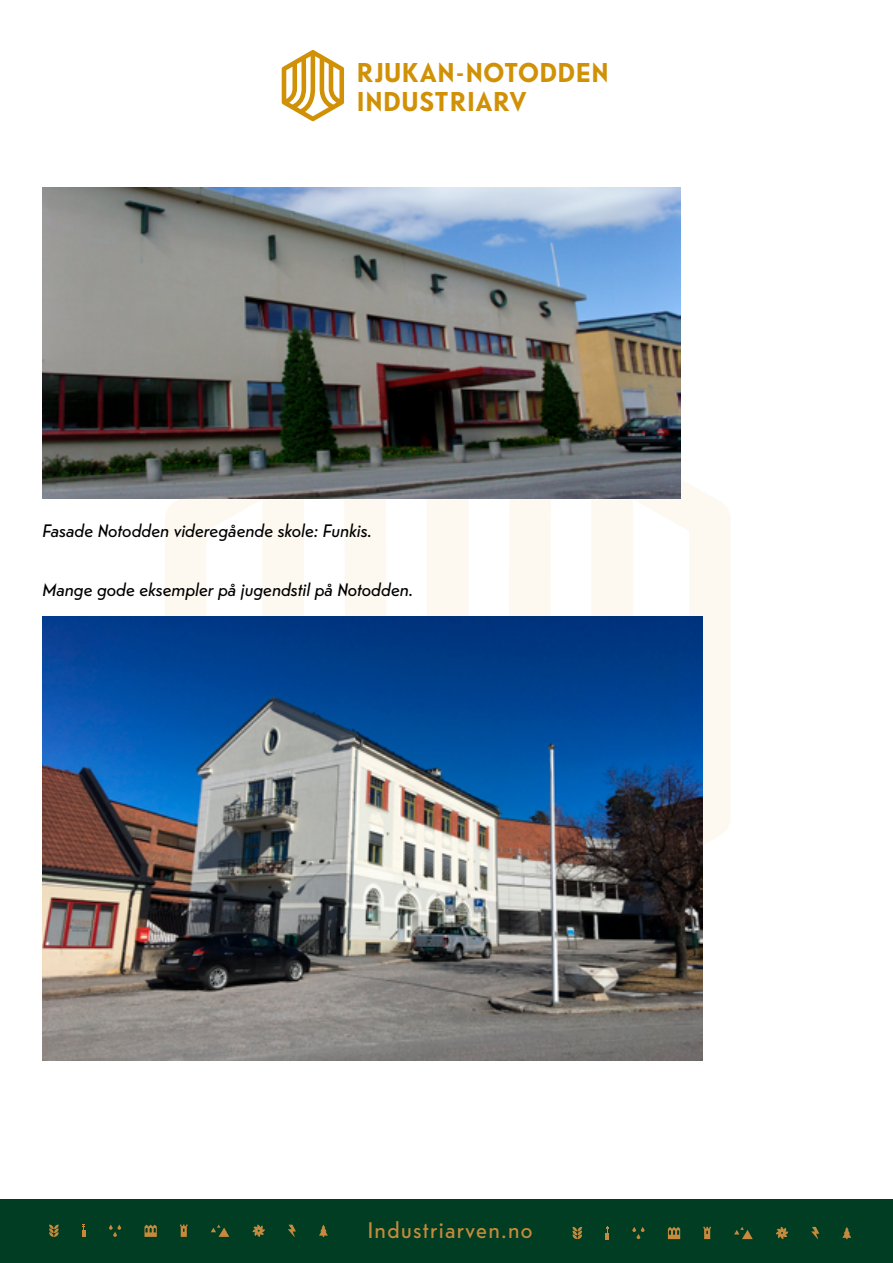
<style>
.page{position:relative;width:893px;height:1263px;background:#fff}
.page>*{position:absolute;margin:0;border:0;box-sizing:border-box;transform-origin:0 0}
.t1{font:700 27.15px/29.2px "Telefon";letter-spacing:.03em;color:#d09107}
.t2{font:22.5px "Telefon";letter-spacing:.06em;color:#c78a3c}
.t3{font:italic 18px "Telefon";color:#000}
</style>
<div class="page">
<svg style="left:165px;top:349px;width:565px;height:496px;fill:#fdf9f0"></svg>
<div style="left:0;top:1199px;width:893px;height:64px;background:#003d22"></div>
<svg style="left:282px;top:50px;width:62px;height:71px"></svg>
<svg style="left:811px;top:1227px;width:8px;height:12px"></svg>
<svg style="left:668px;top:1227px;width:12px;height:12px"></svg>
<svg style="left:703px;top:1227px;width:8px;height:12px"></svg>
<svg style="left:632px;top:1227px;width:13px;height:12px"></svg>
<svg style="left:605px;top:1227px;width:4px;height:12px"></svg>
<svg style="left:734px;top:1227px;width:19px;height:12px"></svg>
<svg style="left:776px;top:1227px;width:12px;height:12px"></svg>
<svg style="left:572px;top:1227px;width:10px;height:12px"></svg>
<svg style="left:842px;top:1227px;width:9px;height:12px"></svg>
<svg style="left:288px;top:1225px;width:8px;height:12px"></svg>
<svg style="left:144px;top:1224px;width:13px;height:13px"></svg>
<svg style="left:180px;top:1224px;width:8px;height:13px"></svg>
<svg style="left:109px;top:1224px;width:12px;height:13px"></svg>
<svg style="left:82px;top:1224px;width:4px;height:13px"></svg>
<svg style="left:211px;top:1224px;width:18px;height:13px"></svg>
<svg style="left:253px;top:1224px;width:12px;height:13px"></svg>
<svg style="left:49px;top:1224px;width:10px;height:13px"></svg>
<svg style="left:319px;top:1225px;width:9px;height:12px"></svg>
<img style="left:43px;top:187px;width:637px;height:311px">
<img style="left:43px;top:616px;width:660px;height:444px">
<h1 class="t1" style="left:357px;top:57px;width:253px">RJUKAN-NOTODDEN<br>INDUSTRIARV</h1>
<p class="t3" style="left:43px;top:519px;width:331px">Fasade Notodden videregående skole: Funkis.</p>
<p class="t3" style="left:43px;top:578px;width:372px">Mange gode eksempler på jugendstil på Notodden.</p>
<p class="t2" style="left:368px;top:1216px;width:166px">Industriarven.no</p>
</div>
